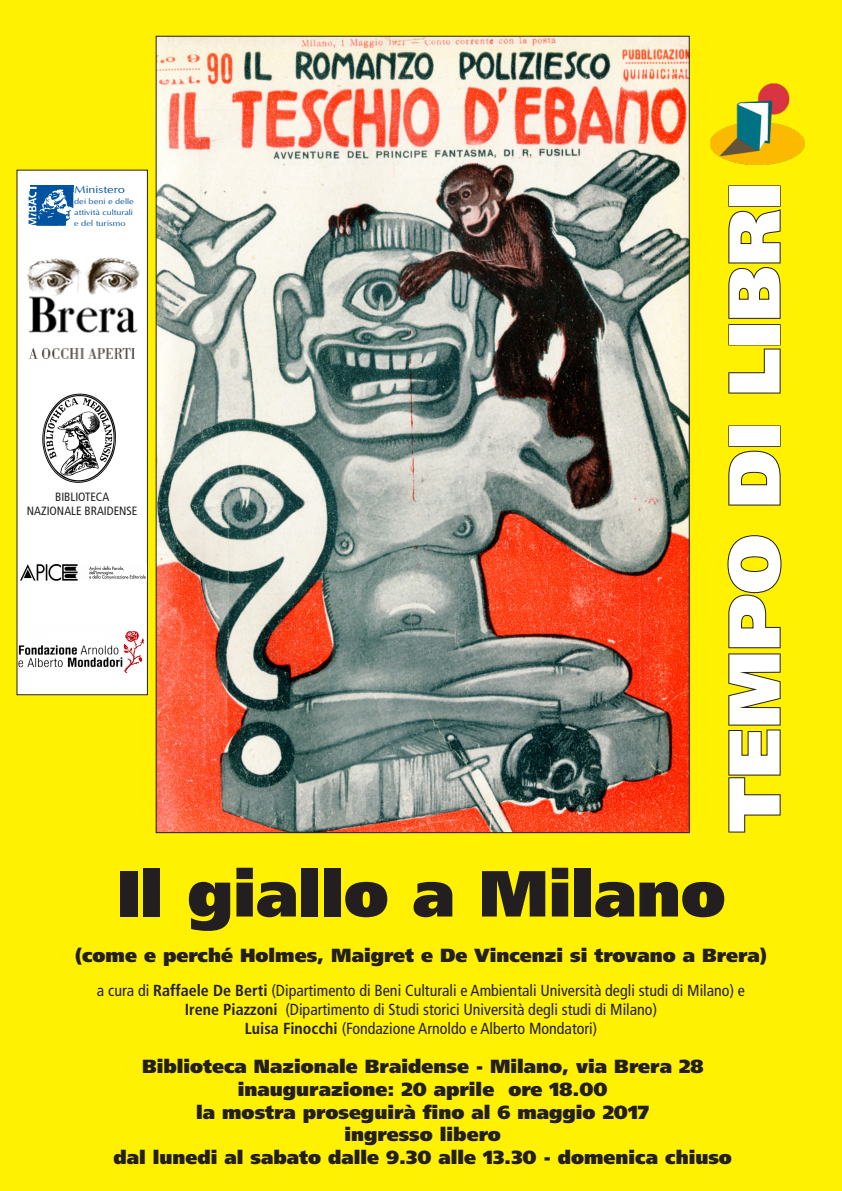
<style>
.page{position:relative;width:842px;height:1191px;background:#fff101}
.page>*{position:absolute;margin:0;border:0;box-sizing:border-box;transform-origin:0 0}
.t1{font:900 72px "Frutiger LT Std";color:#fff}
.t2{font:900 65px "Frutiger LT Std";color:#231f20}
.t3{font:900 19px "Frutiger LT Std";color:#231f20}
.t4{font:condensed 16px "Frutiger LT Std";color:#231f20}
.t5{font:condensed 12px "Frutiger LT Std";color:#231f20}
.t6{font:10.8px "Optimum";color:#0153a0;scale:1.18 1}
.t7{font:8.1px/10.7px "Optimum";color:#0153a0;text-align:justify;scale:1.13 1}
.s1{font-family:"Optima"}
.s2{font-weight:700}
</style>
<div class="page">
<img style="left:158px;top:38px;width:529px;height:793px">
<svg style="left:727px;top:535px;width:55px;height:298px"></svg>
<svg style="left:728px;top:450px;width:53px;height:56px"></svg>
<div style="left:728px;top:425px;width:53px;height:22px;border:2px solid #231f20"></div>
<svg style="left:728px;top:348px;width:53px;height:46px"></svg>
<div style="left:728px;top:324px;width:53px;height:21px;border:2px solid #231f20"></div>
<svg style="left:728px;top:209px;width:53px;height:110px"></svg>
<div style="left:728px;top:185px;width:53px;height:22px;border:2px solid #231f20"></div>
<img style="left:711px;top:83px;width:94px;height:82px">
<div style="left:17px;top:170px;width:130px;height:524px;background:#fff"></div>
<div style="left:17px;top:170px;width:131px;height:525px;border:1px solid #231f20"></div>
<img style="left:42px;top:393px;width:74px;height:90px">
<img style="left:27px;top:258px;width:113px;height:100px">
<img style="left:20px;top:564px;width:126px;height:17px">
<img style="left:18px;top:620px;width:127px;height:62px">
<svg style="left:28px;top:185px;width:45px;height:41px"></svg>
<p class="t6" style="left:74px;top:182px;width:45px">Ministero</p>
<p class="t7" style="left:74px;top:196px;width:54px">dei beni e delle attività culturali <span class="s1">e del turismo</span></p>
<p class="t5" style="left:55px;top:490px;width:56px">BIBLIOTECA</p>
<p class="t5" style="left:27px;top:504px;width:112px">NAZIONALE BRAIDENSE</p>
<p class="t1" style="left:710px;top:832px;width:651px;rotate:-90deg">TEMPO DI LIBRI</p>
<p class="t2" style="left:116px;top:854px;width:610px">Il giallo a Milano</p>
<p class="t3" style="left:75px;top:944px;width:693px">(come e perché Holmes, Maigret e De Vincenzi si trovano a Brera)</p>
<p class="t4" style="left:97px;top:981px;width:650px">a cura di <span class="s2">Raffaele De Berti</span> (Dipartimento di Beni Culturali e Ambientali Università degli studi di Milano) e</p>
<p class="t4" style="left:185px;top:1000px;width:474px"><span class="s2">Irene Piazzoni</span> (Dipartimento di Studi storici Università degli studi di Milano)</p>
<p class="t4" style="left:245px;top:1019px;width:354px"><span class="s2">Luisa Finocchi</span> (Fondazione Arnoldo e Alberto Mondatori)</p>
<p class="t3" style="left:142px;top:1054px;width:563px">Biblioteca Nazionale Braidense - Milano, via Brera 28</p>
<p class="t3" style="left:238px;top:1077px;width:371px">inaugurazione: 20 aprile ore 18.00</p>
<p class="t3" style="left:196px;top:1100px;width:454px">la mostra proseguirà fino al 6 maggio 2017</p>
<p class="t3" style="left:345px;top:1123px;width:158px">ingresso libero</p>
<p class="t3" style="left:113px;top:1145px;width:620px">dal lunedi al sabato dalle 9.30 alle 13.30 - domenica chiuso</p>
</div>
